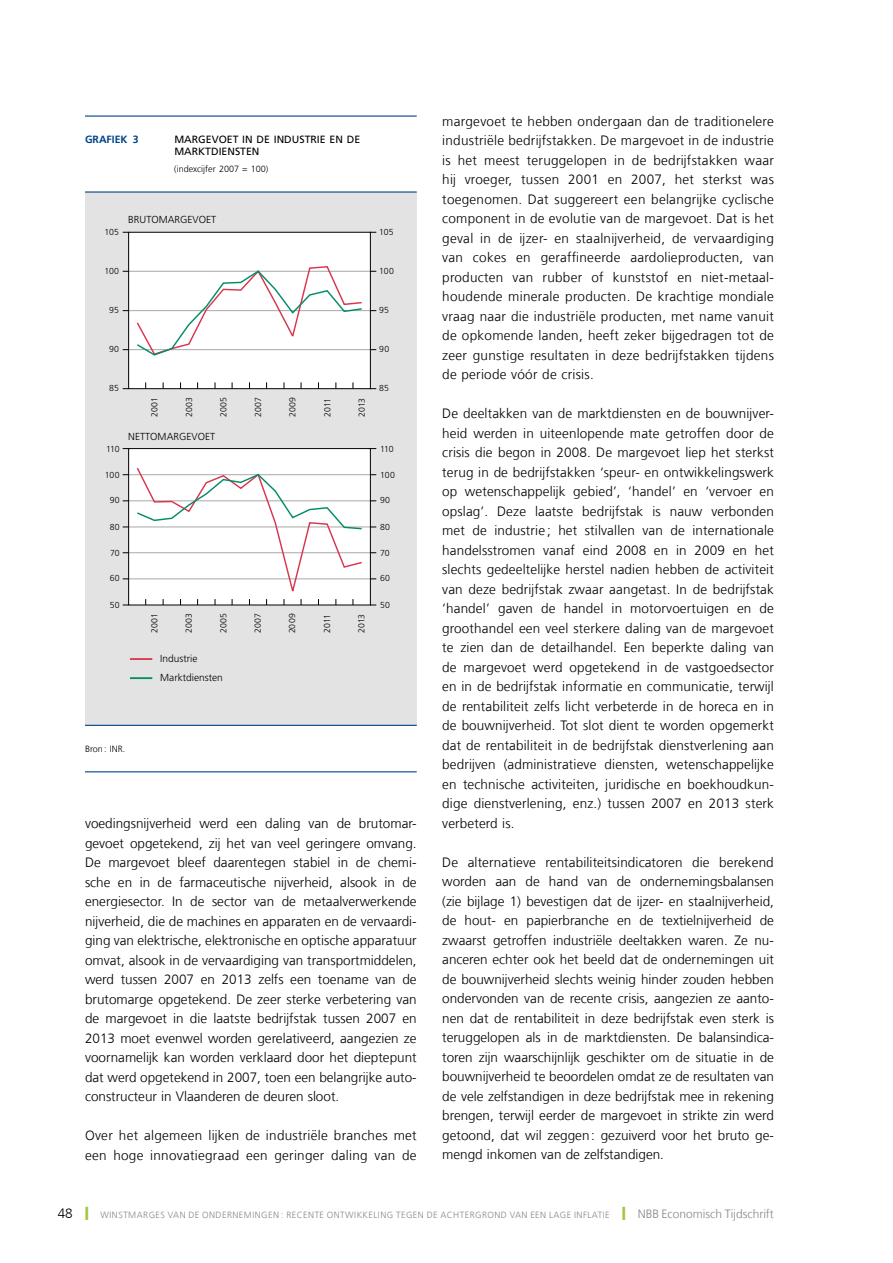
<style>
.page{position:relative;width:893px;height:1263px;background:#fff}
.page>*{position:absolute;margin:0;border:0;box-sizing:border-box;transform-origin:0 0}
.t1{font:300 13.5px/19.5px "Frutiger LT Com";letter-spacing:.01em;color:#000;text-align:justify}
.t2{font:300 12px "Frutiger LT Com";color:#878787}
.t3{font:10.5px/12px "Frutiger LT Com";color:#000}
.t4{font:700 10.5px "Frutiger LT Com";color:#048}
.t5{font:300 10.2px/19.2px "Frutiger LT";color:#000}
.t6{font:300 9px "Frutiger LT Com";letter-spacing:.05em;color:#878787}
.t7{font:300 9px "Frutiger LT Com";color:#000}
.t8{font:300 8.7px "Frutiger LT";color:#000}
.s1{font-size:13.5px;color:#000}
.s2{color:#a2c740}
.s3{font-size:12px}
</style>
<div class="page">
<div style="left:85px;top:192px;width:332px;height:533px;background:#e3e3e3"></div>
<hr style="left:85px;top:116px;width:332px;height:1px;background:#048">
<hr style="left:85px;top:191px;width:332px;height:2px;background:#048">
<hr style="left:85px;top:725px;width:332px;height:1px;background:#048">
<hr style="left:85px;top:771px;width:332px;height:1px;background:#048">
<div style="left:129px;top:449px;width:241px;height:156px;background:#fff"></div>
<div style="left:129px;top:232px;width:241px;height:157px;background:#fff"></div>
<hr style="left:128px;top:271px;width:242px;height:1px;background:#a8a8a7">
<hr style="left:128px;top:310px;width:242px;height:1px;background:#a8a8a7">
<hr style="left:128px;top:349px;width:242px;height:1px;background:#a8a8a7">
<svg style="left:135px;top:266px;width:228px;height:90px"></svg>
<hr style="left:130px;top:658px;width:22px;height:2px;background:#d8364d">
<hr style="left:130px;top:677px;width:22px;height:2px;background:#008d68">
<hr style="left:128px;top:474px;width:242px;height:1px;background:#a8a8a7">
<hr style="left:128px;top:500px;width:242px;height:1px;background:#a8a8a7">
<hr style="left:128px;top:527px;width:242px;height:1px;background:#a8a8a7">
<hr style="left:128px;top:552px;width:242px;height:1px;background:#a8a8a7">
<hr style="left:128px;top:578px;width:242px;height:1px;background:#a8a8a7">
<svg style="left:135px;top:467px;width:228px;height:136px"></svg>
<div style="left:128px;top:232px;width:243px;height:157px;border:1px solid #000"></div>
<div style="left:128px;top:448px;width:243px;height:157px;border:1px solid #000"></div>
<p class="t4" style="left:85px;top:133px;width:55px">GRAFIEK 3</p>
<p class="t3" style="left:174px;top:134px;width:187px">MARGEVOET IN DE INDUSTRIE EN DE<br>MARKTDIENSTEN</p>
<p class="t7" style="left:174px;top:163px;width:96px">(indexcijfer 2007 = 100)</p>
<p class="t5" style="left:128px;top:210px;width:90px">BRUTOMARGEVOET</p>
<p class="t8" style="left:105px;top:227px;width:16px">105</p>
<p class="t8" style="left:379px;top:227px;width:16px">105</p>
<p class="t8" style="left:104px;top:266px;width:16px">100</p>
<p class="t8" style="left:379px;top:266px;width:16px">100</p>
<p class="t8" style="left:109px;top:305px;width:11px">95</p>
<p class="t8" style="left:379px;top:305px;width:11px">95</p>
<p class="t8" style="left:109px;top:344px;width:12px">90</p>
<p class="t8" style="left:379px;top:344px;width:12px">90</p>
<p class="t8" style="left:109px;top:383px;width:11px">85</p>
<p class="t8" style="left:379px;top:383px;width:11px">85</p>
<p class="t8" style="left:150px;top:417px;width:21px;rotate:-90deg">2001</p>
<p class="t8" style="left:184px;top:417px;width:21px;rotate:-90deg">2003</p>
<p class="t8" style="left:219px;top:417px;width:21px;rotate:-90deg">2005</p>
<p class="t8" style="left:253px;top:417px;width:21px;rotate:-90deg">2007</p>
<p class="t8" style="left:288px;top:417px;width:21px;rotate:-90deg">2009</p>
<p class="t8" style="left:322px;top:416px;width:20px;rotate:-90deg">2011</p>
<p class="t8" style="left:357px;top:417px;width:20px;rotate:-90deg">2013</p>
<p class="t5" style="left:128px;top:427px;width:88px">NETTOMARGEVOET</p>
<p class="t8" style="left:106px;top:444px;width:15px">110</p>
<p class="t8" style="left:380px;top:444px;width:15px">110</p>
<p class="t8" style="left:105px;top:470px;width:16px">100</p>
<p class="t8" style="left:380px;top:470px;width:16px">100</p>
<p class="t8" style="left:110px;top:495px;width:12px">90</p>
<p class="t8" style="left:380px;top:495px;width:12px">90</p>
<p class="t8" style="left:110px;top:522px;width:11px">80</p>
<p class="t8" style="left:380px;top:522px;width:12px">80</p>
<p class="t8" style="left:110px;top:548px;width:11px">70</p>
<p class="t8" style="left:380px;top:548px;width:11px">70</p>
<p class="t8" style="left:110px;top:573px;width:11px">60</p>
<p class="t8" style="left:380px;top:573px;width:11px">60</p>
<p class="t8" style="left:110px;top:600px;width:11px">50</p>
<p class="t8" style="left:380px;top:600px;width:11px">50</p>
<p class="t8" style="left:149px;top:633px;width:21px;rotate:-90deg">2001</p>
<p class="t8" style="left:184px;top:633px;width:21px;rotate:-90deg">2003</p>
<p class="t8" style="left:218px;top:633px;width:21px;rotate:-90deg">2005</p>
<p class="t8" style="left:253px;top:633px;width:21px;rotate:-90deg">2007</p>
<p class="t8" style="left:287px;top:633px;width:21px;rotate:-90deg">2009</p>
<p class="t8" style="left:322px;top:633px;width:20px;rotate:-90deg">2011</p>
<p class="t8" style="left:357px;top:633px;width:20px;rotate:-90deg">2013</p>
<p class="t5" style="left:160px;top:649px;width:64px">Industrie<br>Marktdiensten</p>
<p class="t7" style="left:85px;top:743px;width:42px">Bron: INR.</p>
<p class="t1" style="left:85px;top:813px;width:333px">voedingsnijverheid werd een daling van de brutomar‑ gevoet opgetekend, zij het van veel geringere omvang.<br>De margevoet bleef daarentegen stabiel in de chemi‑ sche en in de farmaceutische nijverheid, alsook in de energiesector. In de sector van de metaalverwerkende nijverheid, die de machines en apparaten en de vervaardi‑ ging van elektrische, elektronische en optische apparatuur omvat, alsook in de vervaardiging van transportmiddelen, werd tussen 2007 en 2013 zelfs een toename van de brutomarge opgetekend. De zeer sterke verbetering van de margevoet in die laatste bedrijfstak tussen 2007 en 2013 moet evenwel worden gerelativeerd, aangezien ze voornamelijk kan worden verklaard door het dieptepunt dat werd opgetekend in 2007, toen een belangrijke auto‑ constructeur in Vlaanderen de deuren sloot.</p>
<p class="t1" style="left:85px;top:1125px;width:333px">Over het algemeen lijken de industriële branches met een hoge innovatiegraad een geringer daling van de</p>
<p class="t1" style="left:442px;top:111px;width:333px">margevoet te hebben ondergaan dan de traditionelere industriële bedrijfstakken. De margevoet in de industrie is het meest teruggelopen in de bedrijfstakken waar hij vroeger, tussen 2001 en 2007, het sterkst was toegenomen. Dat suggereert een belangrijke cyclische component in de evolutie van de margevoet. Dat is het geval in de ijzer- en staalnijverheid, de vervaardiging van cokes en geraffineerde aardolieproducten, van producten van rubber of kunststof en niet-metaal‑ houdende minerale producten. De krachtige mondiale vraag naar die industriële producten, met name vanuit de opkomende landen, heeft zeker bijgedragen tot de zeer gunstige resultaten in deze bedrijfstakken tijdens de periode vóór de crisis.</p>
<p class="t1" style="left:442px;top:404px;width:333px">De deeltakken van de marktdiensten en de bouwnijver‑ heid werden in uiteenlopende mate getroffen door de crisis die begon in 2008. De margevoet liep het sterkst terug in de bedrijfstakken ‘speur- en ontwikkelingswerk op wetenschappelijk gebied’, ‘handel’ en ‘vervoer en opslag’. Deze laatste bedrijfstak is nauw verbonden met de industrie ; het stilvallen van de internationale handelsstromen vanaf eind 2008 en in 2009 en het slechts gedeeltelijke herstel nadien hebben de activiteit van deze bedrijfstak zwaar aangetast. In de bedrijfstak ‘handel’ gaven de handel in motorvoertuigen en de groothandel een veel sterkere daling van de margevoet te zien dan de detailhandel. Een beperkte daling van de margevoet werd opgetekend in de vastgoedsector en in de bedrijfstak informatie en communicatie, terwijl de rentabiliteit zelfs licht verbeterde in de horeca en in de bouwnijverheid. Tot slot dient te worden opgemerkt dat de rentabiliteit in de bedrijfstak dienstverlening aan bedrijven (administratieve diensten, wetenschappelijke en technische activiteiten, juridische en boekhoudkun‑ dige dienstverlening, enz.) tussen 2007 en 2013 sterk verbeterd is.</p>
<p class="t1" style="left:442px;top:852px;width:333px">De alternatieve rentabiliteitsindicatoren die berekend worden aan de hand van de ondernemingsbalansen (zie bijlage 1) bevestigen dat de ijzer- en staalnijverheid, de hout- en papierbranche en de textielnijverheid de zwaarst getroffen industriële deeltakken waren. Ze nu‑ anceren echter ook het beeld dat de ondernemingen uit de bouwnijverheid slechts weinig hinder zouden hebben ondervonden van de recente crisis, aangezien ze aanto‑ nen dat de rentabiliteit in deze bedrijfstak even sterk is teruggelopen als in de marktdiensten. De balansindica‑ toren zijn waarschijnlijk geschikter om de situatie in de bouwnijverheid te beoordelen omdat ze de resultaten van de vele zelfstandigen in deze bedrijfstak mee in rekening brengen, terwijl eerder de margevoet in strikte zin werd getoond, dat wil zeggen: gezuiverd voor het bruto ge‑ mengd inkomen van de zelfstandigen.</p>
<p class="t6" style="left:58px;top:1209px;width:578px"><span class="s1">48</span> <span class="s2">❙</span> Winstmarges van de ondernemingen : recente ontwikkeling tegen de achtergrond van een lage inflatie <span class="s2">❙</span> <span class="s3">NBB</span></p>
<p class="t2" style="left:661px;top:1206px;width:114px">Economisch Tijdschrift</p>
</div>
